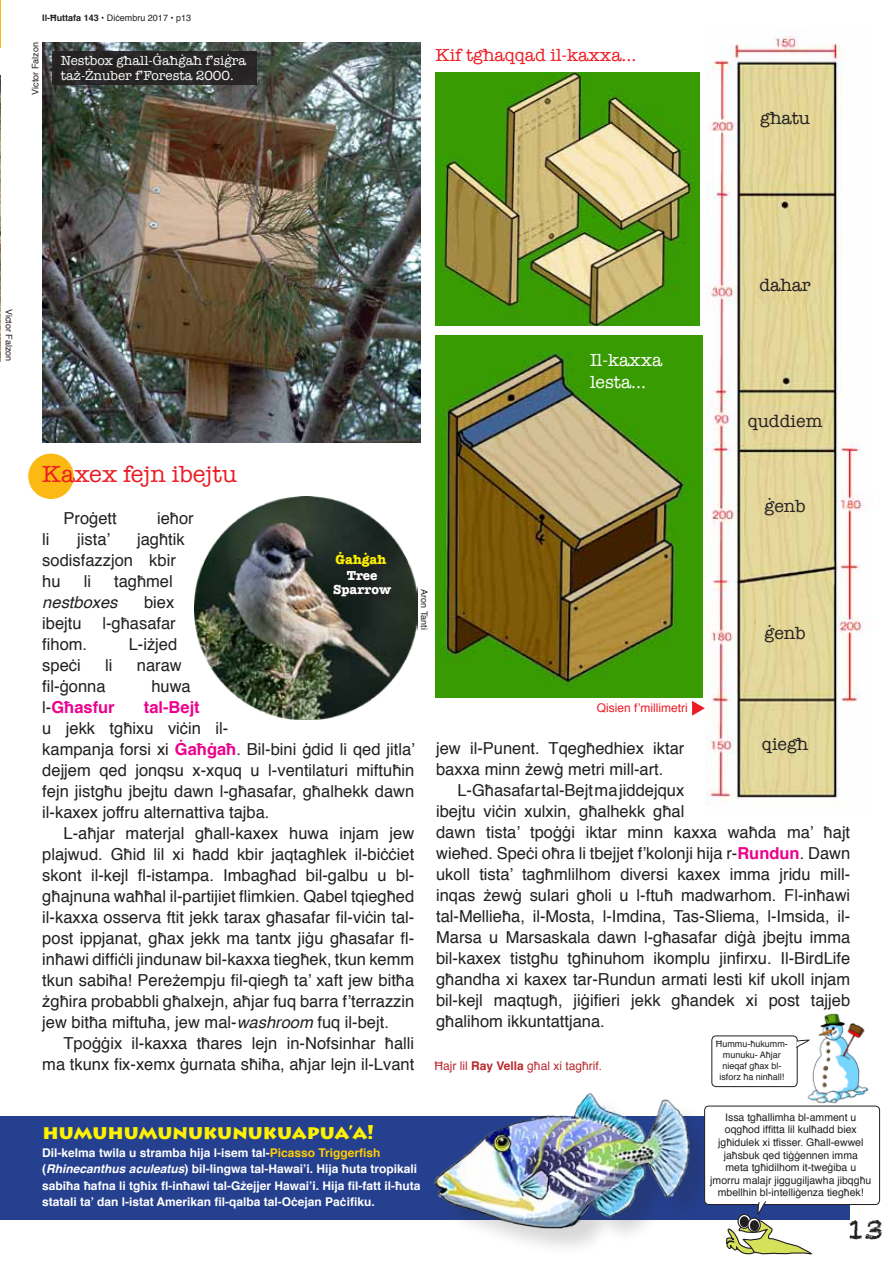
<style>
.page{position:relative;width:893px;height:1263px;background:#fff}
.page>*{position:absolute;margin:0;border:0;box-sizing:border-box;transform-origin:0 0}
.t1{font:27px "Chalkduster";color:#231f20}
.t2{font:24px "American Typewriter";color:#ed1c24}
.t3{font:900 19.5px "Lithos Pro";color:#fff200}
.t4{font:18px "American Typewriter";color:#231f20}
.t5{font:18px "American Typewriter";color:#ed1c24}
.t6{font:18px/21.6px "American Typewriter";color:#fff}
.t7{font:16.5px/21px "Helvetica";color:#231f20}
.t8{font:700 16.5px "Helvetica";color:#ec008c}
.t9{font:italic 16.5px "Helvetica";color:#231f20}
.t10{font:13.5px/15px "American Typewriter";color:#fff}
.t11{font:700 13.5px/13.5px "American Typewriter";color:#fff;text-align:center}
.t12{font:700 13.5px "American Typewriter";color:#fff200}
.t13{font:700 12px/16.5px "Helvetica";color:#fff}
.t14{font:12px "Helvetica";color:#b8292f}
.t15{font:12px "Helvetica";color:#ed1c24}
.t16{font:10.5px/12.6px "Helvetica";color:#231f20;text-align:center}
.t17{font:9px/10.8px "Helvetica";color:#231f20;text-align:center}
.s1{font-weight:700}
.s2{font-weight:400;color:#231f20}
.s3{font-weight:700;color:#ec008c}
.s4{font-style:italic}
.s5{color:#ffcb04}
</style>
<div class="page">
<div style="left:0;top:1116px;width:850px;height:104px;background:#25408f"></div>
<div style="left:28px;top:453px;width:46px;height:46px;background:#fdb913;border-radius:50%"></div>
<div style="left:27px;top:453px;width:48px;height:47px;border:1px solid #fff;border-radius:50%"></div>
<img style="left:0;top:75px;width:1px;height:286px">
<hr style="left:0;top:0;width:1px;height:49px;background:#fdb913">
<hr style="left:0;top:48px;width:4px;height:27px;background:#fff">
<div style="left:437px;top:1096px;width:280px;height:161px;background:#231f20;opacity:.18"></div>
<img style="left:434px;top:1092px;width:257px;height:145px">
<div style="left:705px;top:1106px;width:175px;height:98px;background:#fff;border-radius:4px"></div>
<div style="left:704px;top:1106px;width:176px;height:99px;border:1px solid #231f20;border-radius:4px"></div>
<svg style="left:725px;top:1201px;width:88px;height:54px"></svg>
<img style="left:706px;top:35px;width:163px;height:767px">
<img style="left:436px;top:72px;width:263px;height:253px">
<img style="left:435px;top:336px;width:268px;height:362px">
<svg style="left:692px;top:701px;width:13px;height:15px"></svg>
<img style="left:42px;top:42px;width:379px;height:400px">
<img style="left:195px;top:497px;width:222px;height:222px">
<div style="left:52px;top:52px;width:205px;height:33px;background:#231f20"></div>
<div style="left:331px;top:547px;width:66px;height:30px;background:#1f2723"></div>
<div style="left:329px;top:566px;width:73px;height:41px;background:#231f20;opacity:.75"></div>
<img style="left:807px;top:1013px;width:61px;height:91px">
<div style="left:711px;top:1035px;width:87px;height:52px;border:1px solid #231f20;border-radius:4px"></div>
<svg style="left:796px;top:1039px;width:15px;height:9px"></svg>
<p class="t17" style="left:42px;top:13px;width:150px"><span class="s1">Il-Ħuttafa 143</span> • Diċembru 2017 • p13</p>
<p class="t17" style="left:30px;top:95px;width:54px;rotate:-90deg">Victor Falzon</p>
<p class="t10" style="left:61px;top:53px;width:187px">Nestbox għall-Ġaħġaħ f’siġra taż-Żnuber f’Foresta 2000.</p>
<p class="t5" style="left:436px;top:41px;width:202px">Kif tgħaqqad il-kaxxa...</p>
<p class="t4" style="left:760px;top:104px;width:51px">għatu</p>
<p class="t17" style="left:14px;top:309px;width:54px;rotate:90deg">Victor Falzon</p>
<p class="t6" style="left:590px;top:349px;width:74px">Il-kaxxa lesta...</p>
<p class="t4" style="left:759px;top:271px;width:53px">dahar</p>
<p class="t4" style="left:748px;top:407px;width:76px">quddiem</p>
<h2 class="t2" style="left:42px;top:456px;width:196px">Kaxex fejn ibejtu</h2>
<p class="t7" style="left:64px;top:508px;width:55px">Proġett</p>
<p class="t7" style="left:157px;top:508px;width:38px">ieħor</p>
<p class="t7" style="left:42px;top:529px;width:9px">li</p>
<p class="t7" style="left:77px;top:529px;width:35px">jista’</p>
<p class="t4" style="left:765px;top:492px;width:42px">ġenb</p>
<p class="t7" style="left:42px;top:529px;width:144px;text-indent:95px">jagħtik sodisfazzjon kbir hu</p>
<p class="t12" style="left:336px;top:548px;width:52px">Ġaħġaħ</p>
<p class="t11" style="left:333px;top:568px;width:60px">Tree<br>Sparrow</p>
<p class="t7" style="left:84px;top:571px;width:9px">li</p>
<p class="t7" style="left:114px;top:571px;width:60px">tagħmel</p>
<p class="t9" style="left:42px;top:589px;width:77px">nestboxes</p>
<p class="t7" style="left:144px;top:592px;width:32px">biex</p>
<p class="t7" style="left:42px;top:613px;width:41px">ibejtu</p>
<p class="t7" style="left:102px;top:613px;width:75px">l-għasafar</p>
<p class="t7" style="left:42px;top:634px;width:46px">fihom.</p>
<p class="t7" style="left:129px;top:634px;width:50px">L-iżjed</p>
<p class="t7" style="left:42px;top:655px;width:40px">speċi</p>
<p class="t7" style="left:105px;top:655px;width:9px">li</p>
<p class="t7" style="left:137px;top:655px;width:46px">naraw</p>
<p class="t7" style="left:42px;top:676px;width:65px">fil-ġonna</p>
<p class="t7" style="left:151px;top:676px;width:41px">huwa</p>
<p class="t8" style="left:42px;top:694px;width:74px"><span class="s2">l-</span>Għasfur</p>
<p class="t8" style="left:144px;top:694px;width:57px">tal-Bejt</p>
<p class="t7" style="left:42px;top:718px;width:374px">u jekk tgħixu viċin il-<br>kampanja forsi xi <span class="s3">Ġaħġaħ</span>. Bil-bini ġdid li qed jitla’ dejjem qed jonqsu x-xquq u l-ventilaturi miftuħin fejn jistgħu jbejtu dawn l-għasafar, għalhekk dawn il-kaxex joffru alternattiva tajba.</p>
<p class="t7" style="left:42px;top:823px;width:374px;text-align:justify;text-indent:21px">L-aħjar materjal għall-kaxex huwa injam jew plajwud. Għid lil xi ħadd kbir jaqtagħlek il-biċċiet skont il-kejl fl-istampa. Imbagħad bil-galbu u bl&shy;għajnuna waħħal il-partijiet flimkien. Qabel tqiegħed il-kaxxa osserva ftit jekk tarax għasafar fil-viċin tal&shy;post ippjanat, għax jekk ma tantx jiġu għasafar fl&shy;inħawi diffiċli jindunaw bil-kaxxa tiegħek, tkun kemm tkun sabiħa! Pereżempju fil-qiegħ ta’ xaft jew bitħa żgħira probabbli għalxejn, aħjar fuq barra f’terrazzin jew bitħa miftuħa, jew mal-<span class="s4">washroom</span> fuq il-bejt.</p>
<p class="t7" style="left:42px;top:1033px;width:373px;text-align:right">Tpoġġix il-kaxxa tħares lejn in-Nofsinhar ħalli ma tkunx fix-xemx ġurnata sħiħa, aħjar lejn il-Lvant</p>
<p class="t17" style="left:429px;top:589px;width:42px;rotate:90deg">Aron Tanti</p>
<p class="t4" style="left:765px;top:619px;width:42px">ġenb</p>
<p class="t15" style="left:597px;top:698px;width:92px">Qisien f’millimetri</p>
<p class="t4" style="left:762px;top:730px;width:48px">qiegħ</p>
<p class="t7" style="left:436px;top:738px;width:250px">jew il-Punent. Tqegħedhiex iktar baxxa minn żewġ metri mill-art.</p>
<p class="t7" style="left:436px;top:780px;width:416px;text-indent:21px">L-Għasafar tal-Bejt ma jiddejqux<br>ibejtu viċin xulxin, għalhekk għal<br>dawn tista’ tpoġġi iktar minn kaxxa waħda ma’ ħajt wieħed. Speċi oħra li tbejjet f’kolonji hija r-<span class="s3">Rundun</span>. Dawn ukoll tista’ tagħmlilhom diversi kaxex imma jridu mill&shy;inqas żewġ sulari għoli u l-ftuħ madwarhom. Fl-inħawi tal-Mellieħa, il-Mosta, l-Imdina, Tas-Sliema, l-Imsida, il-Marsa u Marsaskala dawn l-għasafar diġà jbejtu imma bil-kaxex tistgħu tgħinuhom ikomplu jinfirxu. Il-BirdLife għandha xi kaxex tar-Rundun armati lesti kif ukoll injam bil-kejl maqtugħ, jiġifieri jekk għandek xi post tajjeb għalihom ikkuntattjana.</p>
<p class="t17" style="left:716px;top:1039px;width:74px">Ħummu-ħukumm&shy;munuku- Aħjar nieqaf għax bl&shy;isforz ħa ninħall!</p>
<p class="t14" style="left:435px;top:1056px;width:169px">Ħajr lil <span class="s1">Ray Vella</span> għal xi tagħrif.</p>
<p class="t3" style="left:42px;top:1120px;width:333px">HUMUHUMUNUKUNUKUAPUA’A!</p>
<p class="t16" style="left:710px;top:1111px;width:163px">Issa tgħallimha bl-amment u oqgħod iffitta lil kulħadd biex jgħidulek xi tfisser. Għall-ewwel jaħsbuk qed tiġġennen imma<br>meta tgħidilhom it-tweġiba u jmorru malajr jiggugiljawha jibqgħu mbellhin bl-intelliġenza tiegħek!</p>
<p class="t13" style="left:42px;top:1145px;width:380px">Dil-kelma twila u stramba hija l-isem tal-<span class="s5">Picasso Triggerfish </span>(<span class="s4">Rhinecanthus aculeatus</span>) bil-lingwa tal-Hawai’i. Hija ħuta tropikali sabiħa ħafna li tgħix fl-inħawi tal-Gżejjer Hawai’i. Hija fil-fatt il-ħuta statali ta’ dan l-istat Amerikan fil-qalba tal-Oċejan Paċifiku.</p>
<h1 class="t1" style="left:848px;top:1214px;width:36px">13</h1>
</div>
